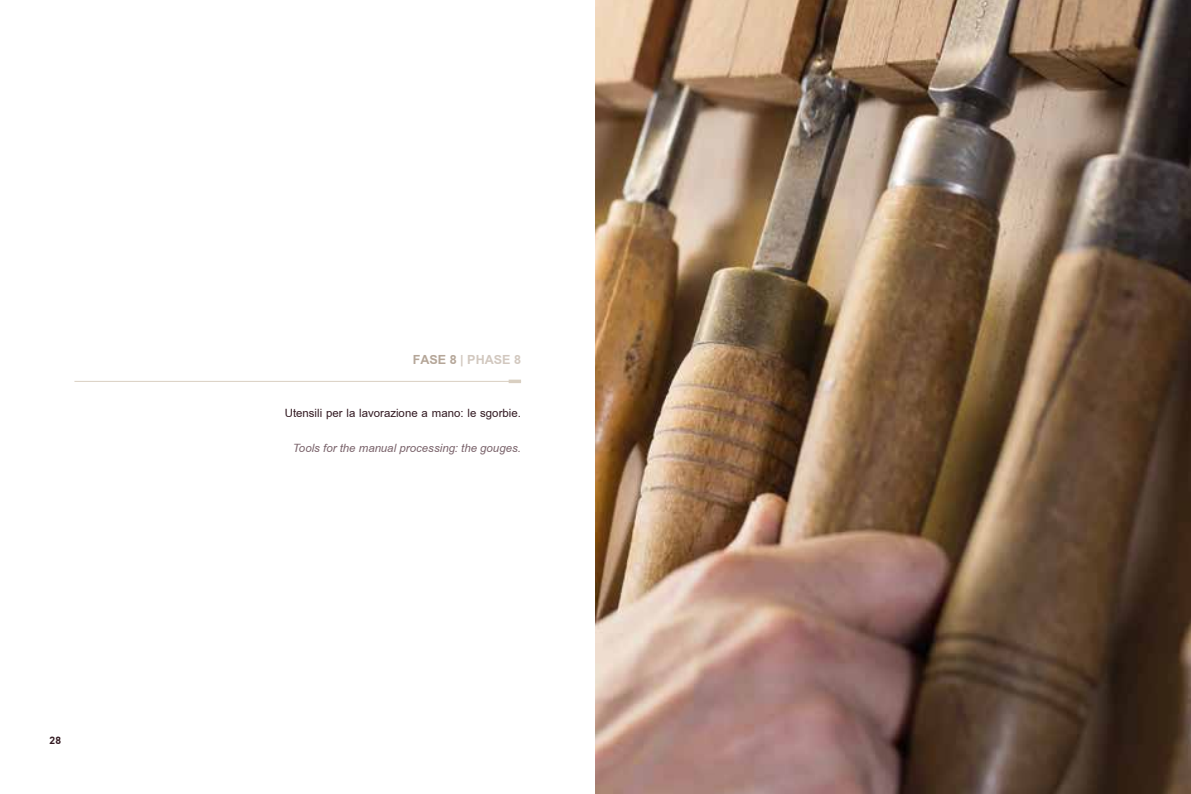
<style>
.page{position:relative;width:1191px;height:794px;background:#fff}
.page>*{position:absolute;margin:0;border:0;box-sizing:border-box;transform-origin:0 0}
.t1{font:700 19.25px "Browallia New";color:#d2c8bf}
.t2{font:17.5px "Browallia New";color:#321921}
.t3{font:italic 17.5px "Browallia New";color:#7a636b}
.t4{font:700 15.75px "Browallia New";color:#321921}
.s1{color:#b5a698}
</style>
<div class="page">
<img style="left:595px;top:0;width:596px;height:794px">
<hr style="left:74px;top:381px;width:447px;height:1px;background:#d9cfc1">
<svg style="left:508px;top:379px;width:13px;height:4px"></svg>
<p class="t4" style="left:50px;top:730px;width:13px">28</p>
<p class="t1" style="left:413px;top:347px;width:110px"><span class="s1">FASE 8</span> | PHASE 8</p>
<p class="t2" style="left:285px;top:401px;width:238px">Utensili per la lavorazione a mano: le sgorbie.</p>
<p class="t3" style="left:293px;top:436px;width:230px">Tools for the manual processing: the gouges.</p>
</div>
